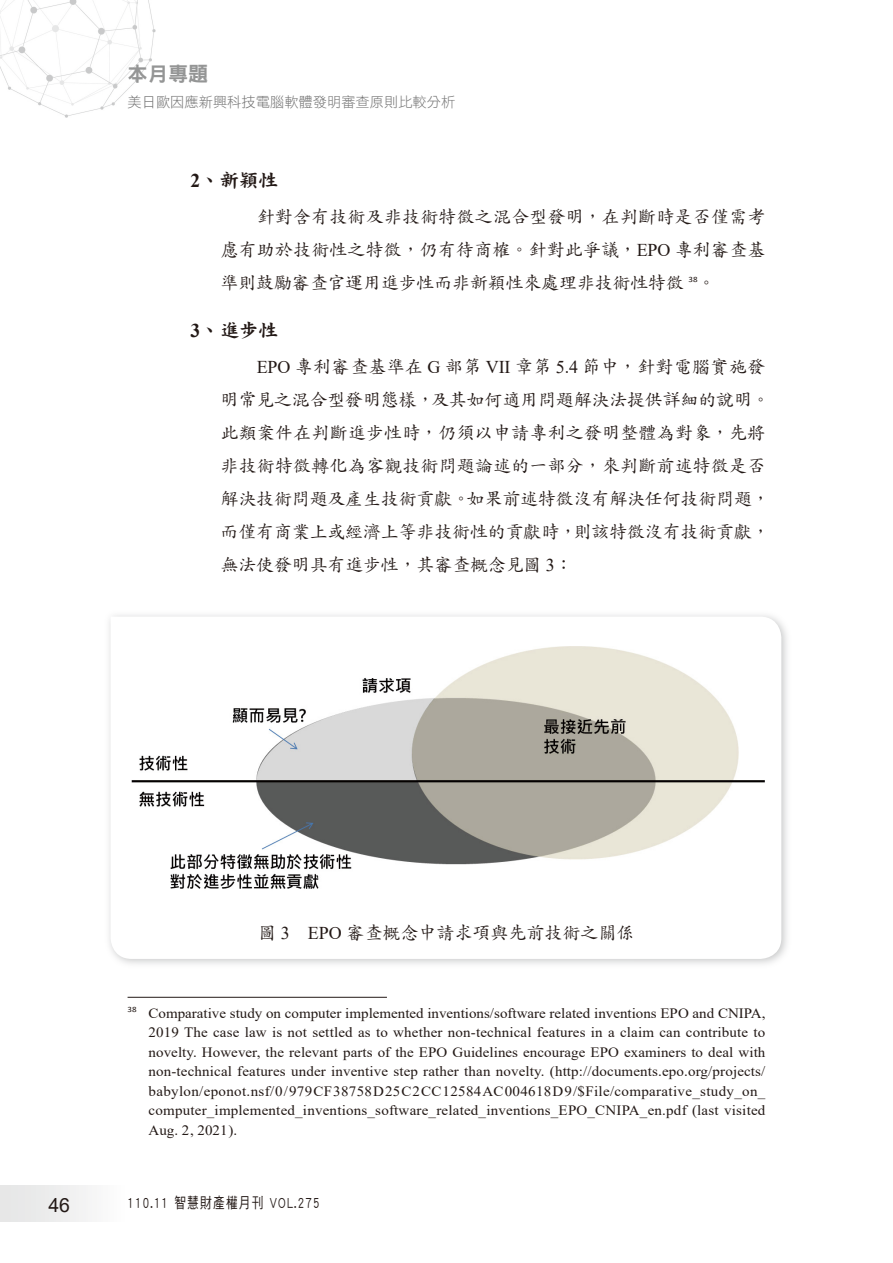
<style>
.page{position:relative;width:893px;height:1263px;background:#fff}
.page>*{position:absolute;margin:0;border:0;box-sizing:border-box;transform-origin:0 0}
.t1{font:20.25px "DF Hei Std W9 E Ten B5 H";color:#949595}
.t2{font:19.5px "DF Kai Shu Std W9 E Ten B5 H";color:#231916}
.t3{font:19.5px "Arial";color:#231916}
.t4{font:18px/33px "DF Kai Shu Std W5 E Ten B5 H";letter-spacing:-.01em;color:#231916;text-align:justify}
.t5{font:15px "DF Hei Std W5 E Ten B5 H";letter-spacing:.1em;color:#231916;scale:.78 1}
.t6{font:14.25px/19.5px "Times New Roman";letter-spacing:.015em;color:#231916;text-align:justify;scale:1.05 1}
.t7{font:14.25px "DF Hei Std W3 E Ten B5 H";color:#717171}
.s1{font-family:"Times New Roman";font-weight:700}
.s2{font-family:"Times New Roman"}
</style>
<div class="page">
<img style="left:0;top:0;width:156px;height:118px">
<div style="left:0;top:1185px;width:128px;height:36px;background:linear-gradient(to right,#e3e4e4,#fdfdfd)"></div>
<img style="left:109px;top:615px;width:678px;height:349px">
<svg style="left:111px;top:617px;width:670px;height:342px"></svg>
<img style="left:129px;top:646px;width:635px;height:255px">
<hr style="left:128px;top:997px;width:259px;height:1px;background:#231916">
<h1 class="t1" style="left:128px;top:66px;width:82px">本月專題</h1>
<p class="t7" style="left:128px;top:97px;width:329px">美日歐因應新興科技電腦軟體發明審查原則比較分析</p>
<h2 class="t2" style="left:191px;top:172px;width:89px"><span class="s1">2</span>、新穎性</h2>
<p class="t4" style="left:221px;top:202px;width:546px;text-indent:36px">針對含有技術及非技術特徵之混合型發明，在判斷時是否僅需考慮有助於技術性之特徵，仍有待商榷。針對此爭議，<span class="s2">EPO</span> 專利審查基準則鼓勵審查官運用進步性而非新穎性來處理非技術性特徵 <sup>38</sup>。</p>
<h2 class="t2" style="left:191px;top:322px;width:89px"><span class="s1">3</span>、進步性</h2>
<p class="t4" style="left:221px;top:352px;width:551px;text-align:left;text-indent:36px"><span class="s2">EPO</span> 專利審查基準在 <span class="s2">G</span> 部第 <span class="s2">VII</span> 章第 <span class="s2">5.4</span> 節中，針對電腦實施發明常見之混合型發明態樣，及其如何適用問題解決法提供詳細的說明。此類案件在判斷進步性時，仍須以申請專利之發明整體為對象，先將非技術特徵轉化為客觀技術問題論述的一部分，來判斷前述特徵是否解決技術問題及產生技術貢獻。如果前述特徵沒有解決任何技術問題，而僅有商業上或經濟上等非技術性的貢獻時，則該特徵沒有技術貢獻，無法使發明具有進步性，其審查概念見圖 <span class="s2">3</span>：</p>
<p class="t4" style="left:258px;top:918px;width:378px">圖 <span class="s2">3 EPO</span> 審查概念中請求項與先前技術之關係</p>
<p class="t6" style="left:149px;top:1003px;width:589px;text-indent:-21px"><sup>38</sup> Comparative study on computer implemented inventions/software related inventions EPO and CNIPA, 2019 The case law is not settled as to whether non-technical features in a claim can contribute to novelty. However, the relevant parts of the EPO Guidelines encourage EPO examiners to deal with non-technical features under inventive step rather than novelty. (http://documents.epo.org/projects/ babylon/eponot.nsf/0/979CF38758D25C2CC12584AC004618D9/$File/comparative_study_on_ computer_implemented_inventions_software_related_inventions_EPO_CNIPA_en.pdf (last visited Aug. 2, 2021).</p>
<h2 class="t3" style="left:48px;top:1194px;width:23px">46</h2>
<p class="t5" style="left:128px;top:1196px;width:248px">110.11 智慧財產權月刊 VOL.275</p>
</div>
